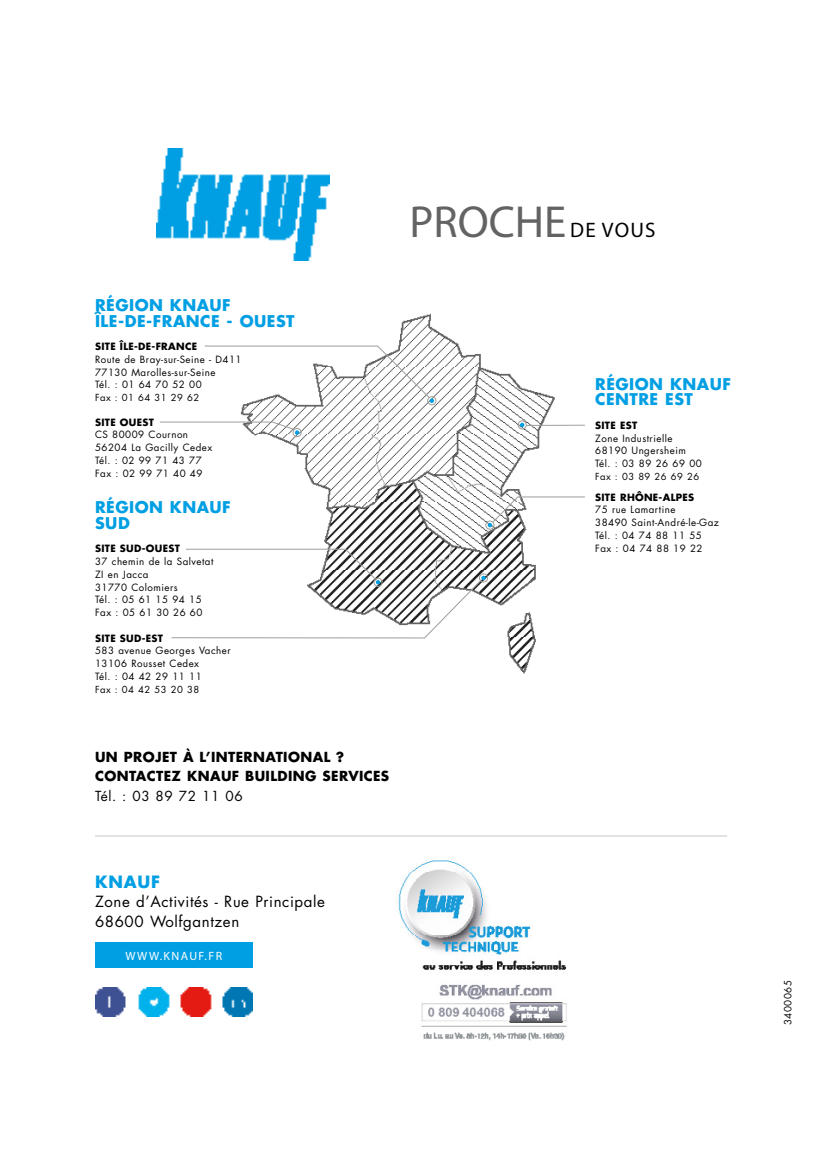
<style>
.page{position:relative;width:830px;height:1153px;background:#fff}
.page>*{position:absolute;margin:0;border:0;box-sizing:border-box;transform-origin:0 0}
.t1{font:45px "Myriad Pro";color:#646363}
.t2{font:700 16.5px "Futura Std";letter-spacing:.05em;color:#009fe3}
.t3{font:700 15.75px/15.9px "Futura Std";letter-spacing:.03em;color:#009fe3}
.t4{font:15px/19.5px "Futura Std";letter-spacing:.04em;color:#000}
.t5{font:700 13.5px/18.9px "Futura Std";letter-spacing:.03em;color:#000}
.t6{font:13.5px "Futura Std";letter-spacing:.05em;color:#000}
.t7{font:12px "Myriad Pro";letter-spacing:.12em;color:#fff}
.t8{font:9.75px/12.8px "Futura Std";letter-spacing:.05em;color:#000}
.t9{font:700 9.75px "Futura Std";letter-spacing:.03em;color:#000}
.t10{font:9.45px "Futura Std";letter-spacing:.05em;color:#000}
.s1{font-size:21px;color:#000}
</style>
<div class="page">
<img style="left:235px;top:313px;width:329px;height:361px">
<img style="left:156px;top:148px;width:173px;height:112px">
<hr style="left:526px;top:425px;width:58px;height:1px;background:#9d9d9c">
<div style="left:427px;top:396px;width:9px;height:9px;border:1px solid #9d9d9c;border-radius:50%"></div>
<svg style="left:204px;top:345px;width:230px;height:58px"></svg>
<div style="left:517px;top:420px;width:9px;height:9px;border:1px solid #9d9d9c;border-radius:50%"></div>
<svg style="left:519px;top:422px;width:5px;height:5px"></svg>
<div style="left:293px;top:428px;width:8px;height:9px;border:1px solid #9d9d9c;border-radius:50%"></div>
<svg style="left:160px;top:421px;width:139px;height:14px"></svg>
<div style="left:479px;top:573px;width:8px;height:9px;border:1px solid #9d9d9c;border-radius:50%"></div>
<svg style="left:171px;top:548px;width:314px;height:90px"></svg>
<div style="left:485px;top:520px;width:9px;height:9px;border:1px solid #9d9d9c;border-radius:50%"></div>
<svg style="left:487px;top:496px;width:98px;height:31px"></svg>
<hr style="left:95px;top:835px;width:631px;height:1px;background:#c6c6c6">
<img style="left:395px;top:860px;width:172px;height:180px">
<img style="left:95px;top:987px;width:157px;height:29px">
<div style="left:95px;top:942px;width:157px;height:25px;background:#009fe3"></div>
<h3 class="t3" style="left:95px;top:297px;width:201px">RÉGION KNAUF<br>ÎLE-DE-FRANCE - OUEST</h3>
<p class="t9" style="left:95px;top:340px;width:103px">SITE ÎLE-DE-FRANCE</p>
<p class="t8" style="left:95px;top:353px;width:148px">Route de Bray-sur-Seine - D411<br>77130 Marolles-sur-Seine<br>Tél. : 01 64 70 52 00</p>
<p class="t10" style="left:95px;top:391px;width:105px">Fax : 01 64 31 29 62</p>
<p class="t9" style="left:95px;top:415px;width:60px">SITE OUEST</p>
<p class="t8" style="left:95px;top:428px;width:119px">CS 80009 Cournon<br>56204 La Gacilly Cedex<br>Tél. : 02 99 71 43 77<br>Fax : 02 99 71 40 49</p>
<h3 class="t3" style="left:95px;top:499px;width:137px">RÉGION KNAUF<br>SUD</h3>
<p class="t9" style="left:95px;top:542px;width:86px">SITE SUD-OUEST</p>
<p class="t8" style="left:95px;top:555px;width:120px">37 chemin de la Salvetat<br>ZI en Jacca<br>31770 Colomiers<br>Tél. : 05 61 15 94 15<br>Fax : 05 61 30 26 60</p>
<p class="t9" style="left:95px;top:631px;width:69px">SITE SUD-EST</p>
<p class="t8" style="left:95px;top:644px;width:137px">583 avenue Georges Vacher<br>13106 Rousset Cedex<br>Tél. : 04 42 29 11 11</p>
<p class="t10" style="left:95px;top:683px;width:105px">Fax : 04 42 53 20 38</p>
<h3 class="t5" style="left:95px;top:747px;width:295px">UN PROJET À L’INTERNATIONAL ?<br>CONTACTEZ KNAUF BUILDING SERVICES</h3>
<h3 class="t6" style="left:95px;top:786px;width:149px">Tél. : 03 89 72 11 06</h3>
<h1 class="t1" style="left:409px;top:194px;width:247px">PROCHE <span class="s1">DE VOUS</span></h1>
<h3 class="t3" style="left:595px;top:375px;width:137px">RÉGION KNAUF<br>CENTRE EST</h3>
<p class="t9" style="left:595px;top:418px;width:44px">SITE EST</p>
<p class="t8" style="left:595px;top:431px;width:108px">Zone Industrielle<br>68190 Ungersheim<br>Tél. : 03 89 26 69 00</p>
<p class="t10" style="left:595px;top:470px;width:105px">Fax : 03 89 26 69 26</p>
<p class="t9" style="left:595px;top:490px;width:100px">SITE RHÔNE-ALPES</p>
<p class="t8" style="left:595px;top:503px;width:125px">75 rue Lamartine<br>38490 Saint-André-le-Gaz<br>Tél. : 04 74 88 11 55<br>Fax : 04 74 88 19 22</p>
<h2 class="t2" style="left:95px;top:870px;width:67px">KNAUF</h2>
<h3 class="t4" style="left:95px;top:892px;width:231px">Zone d’Activités - Rue Principale<br>68600 Wolfgantzen</h3>
<p class="t7" style="left:125px;top:948px;width:98px">WWW.KNAUF.FR</p>
<p class="t8" style="left:781px;top:1025px;width:46px;rotate:-90deg">3400065</p>
</div>
